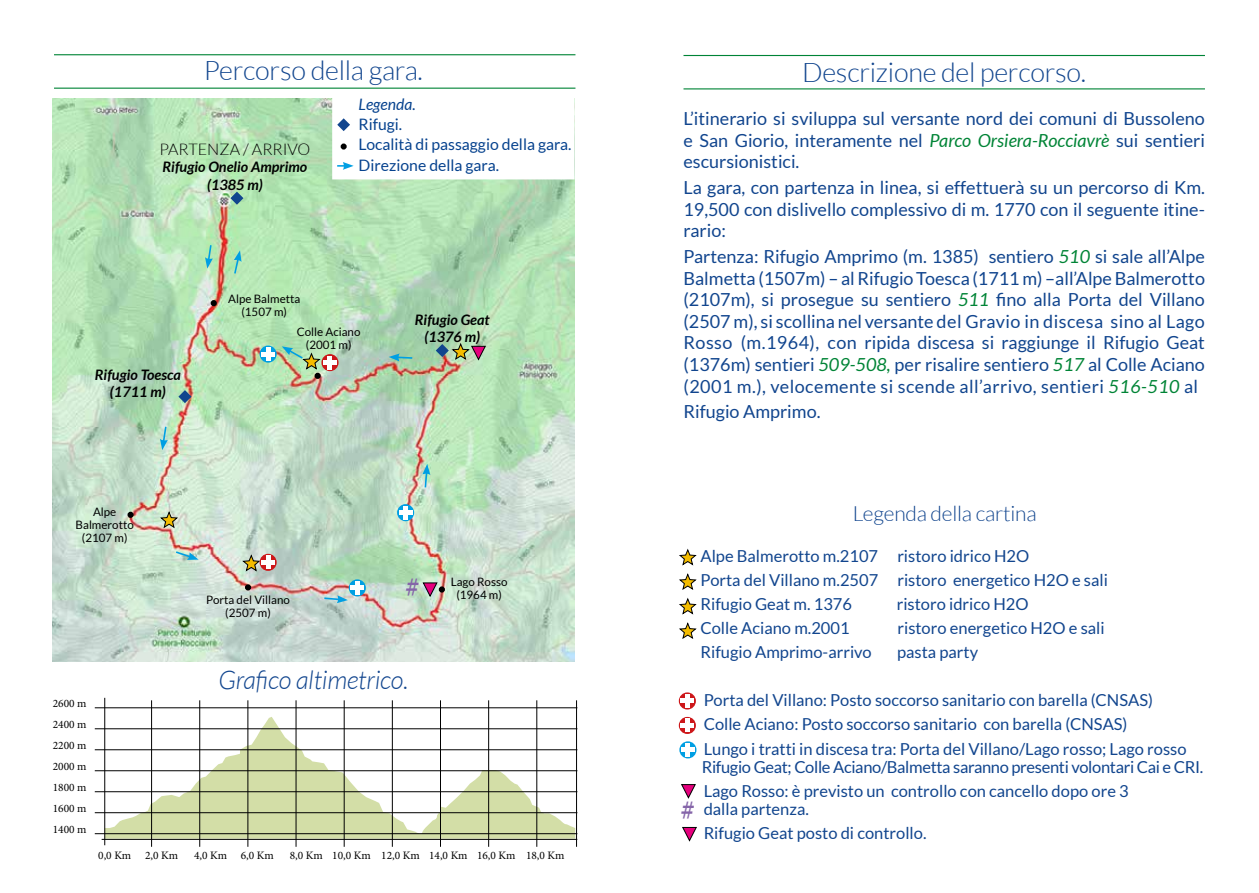
<style>
.page{position:relative;width:1259px;height:893px;background:#fff}
.page>*{position:absolute;margin:0;border:0;box-sizing:border-box;transform-origin:0 0}
.t1{font:700 28.35px "Minion Pro";color:#8565a9}
.t2{font:300 27px "Lato";letter-spacing:-.01em;color:#11458e}
.t3{font:italic 300 25.5px "Lato";letter-spacing:-.01em;color:#11458e}
.t4{font:300 21px "Lato";letter-spacing:-.01em;color:#11458e}
.t5{font:18px/21.6px "Lato";color:#11458e;text-align:justify}
.t6{font:16.5px/24px "Lato";color:#11458e}
.t7{font:16.5px/24px "Lato";letter-spacing:-.02em;color:#11458e}
.t8{font:300 16.05px "Lato";color:#000}
.t9{font:15.75px/20.2px "Lato";color:#06428e}
.t10{font:italic 15.75px "Lato";color:#06428e}
.t11{font:italic 700 14.55px/17.4px "Lato";color:#000;text-align:center}
.t12{font:11.55px/13px "Lato";color:#000;text-align:center}
.t13{font:11.4px/21.1px "Minion Pro";color:#000;text-align:justify}
.s1{font-style:italic;color:#008436}
</style>
<div class="page">
<hr style="left:54px;top:88px;width:521px;height:1px;background:#008436">
<hr style="left:54px;top:54px;width:521px;height:1px;background:#008436">
<hr style="left:683px;top:88px;width:522px;height:1px;background:#008436">
<hr style="left:683px;top:55px;width:522px;height:1px;background:#008436">
<img style="left:53px;top:99px;width:521px;height:563px">
<div style="left:127px;top:512px;width:7px;height:6px;border:2px solid #000;border-radius:50%"></div>
<div style="left:314px;top:373px;width:7px;height:6px;border:2px solid #000;border-radius:50%"></div>
<svg style="left:211px;top:300px;width:6px;height:6px"></svg>
<svg style="left:245px;top:584px;width:6px;height:6px"></svg>
<div style="left:439px;top:586px;width:6px;height:7px;border:2px solid #000;border-radius:50%"></div>
<svg style="left:205px;top:243px;width:8px;height:26px"></svg>
<svg style="left:160px;top:425px;width:8px;height:25px"></svg>
<svg style="left:174px;top:550px;width:25px;height:10px"></svg>
<svg style="left:323px;top:595px;width:25px;height:8px"></svg>
<svg style="left:422px;top:464px;width:8px;height:25px"></svg>
<svg style="left:389px;top:353px;width:25px;height:8px"></svg>
<svg style="left:233px;top:250px;width:8px;height:25px"></svg>
<svg style="left:282px;top:346px;width:38px;height:32px"></svg>
<svg style="left:160px;top:512px;width:18px;height:16px"></svg>
<svg style="left:423px;top:582px;width:21px;height:15px"></svg>
<svg style="left:177px;top:389px;width:16px;height:15px"></svg>
<svg style="left:434px;top:343px;width:52px;height:17px"></svg>
<svg style="left:229px;top:190px;width:16px;height:16px"></svg>
<div style="left:332px;top:98px;width:242px;height:81px;background:#fff"></div>
<svg style="left:105px;top:717px;width:470px;height:122px"></svg>
<hr style="left:151px;top:700px;width:1px;height:147px;background:#000">
<hr style="left:199px;top:700px;width:1px;height:147px;background:#000">
<hr style="left:248px;top:700px;width:1px;height:147px;background:#000">
<hr style="left:296px;top:700px;width:1px;height:147px;background:#000">
<hr style="left:344px;top:700px;width:1px;height:147px;background:#000">
<hr style="left:392px;top:700px;width:1px;height:147px;background:#000">
<hr style="left:440px;top:700px;width:1px;height:147px;background:#000">
<hr style="left:488px;top:700px;width:1px;height:147px;background:#000">
<hr style="left:536px;top:700px;width:1px;height:147px;background:#000">
<hr style="left:576px;top:700px;width:1px;height:147px;background:#000">
<hr style="left:95px;top:707px;width:482px;height:1px;background:#000">
<hr style="left:95px;top:728px;width:482px;height:1px;background:#000">
<hr style="left:95px;top:749px;width:482px;height:1px;background:#000">
<hr style="left:95px;top:770px;width:482px;height:1px;background:#000">
<hr style="left:95px;top:791px;width:482px;height:1px;background:#000">
<hr style="left:95px;top:812px;width:482px;height:1px;background:#000">
<hr style="left:95px;top:833px;width:482px;height:1px;background:#000">
<hr style="left:104px;top:698px;width:1px;height:147px;background:#000">
<hr style="left:102px;top:839px;width:475px;height:1px;background:#000">
<svg style="left:337px;top:118px;width:13px;height:13px"></svg>
<svg style="left:341px;top:144px;width:6px;height:6px"></svg>
<svg style="left:337px;top:162px;width:17px;height:8px"></svg>
<svg style="left:242px;top:555px;width:18px;height:16px"></svg>
<svg style="left:260px;top:554px;width:17px;height:17px"></svg>
<hr style="left:266px;top:555px;width:4px;height:14px;background:#fff">
<div style="left:261px;top:560px;width:14px;height:5px;background:#fff"></div>
<svg style="left:321px;top:354px;width:17px;height:17px"></svg>
<hr style="left:328px;top:356px;width:4px;height:13px;background:#fff">
<div style="left:323px;top:360px;width:14px;height:5px;background:#fff"></div>
<svg style="left:397px;top:504px;width:17px;height:17px"></svg>
<div style="left:403px;top:506px;width:5px;height:13px;background:#fff"></div>
<div style="left:399px;top:510px;width:13px;height:5px;background:#fff"></div>
<svg style="left:260px;top:346px;width:17px;height:17px"></svg>
<hr style="left:266px;top:347px;width:4px;height:14px;background:#fff">
<hr style="left:261px;top:352px;width:14px;height:4px;background:#fff">
<svg style="left:349px;top:579px;width:17px;height:17px"></svg>
<hr style="left:355px;top:581px;width:4px;height:14px;background:#fff">
<hr style="left:350px;top:586px;width:14px;height:4px;background:#fff">
<svg style="left:679px;top:549px;width:17px;height:16px"></svg>
<svg style="left:679px;top:574px;width:17px;height:16px"></svg>
<svg style="left:679px;top:598px;width:17px;height:16px"></svg>
<svg style="left:679px;top:623px;width:17px;height:16px"></svg>
<svg style="left:679px;top:692px;width:17px;height:17px"></svg>
<hr style="left:685px;top:694px;width:4px;height:14px;background:#fff">
<hr style="left:680px;top:699px;width:14px;height:4px;background:#fff">
<svg style="left:679px;top:717px;width:17px;height:17px"></svg>
<hr style="left:685px;top:719px;width:4px;height:13px;background:#fff">
<div style="left:680px;top:723px;width:14px;height:5px;background:#fff"></div>
<svg style="left:679px;top:741px;width:17px;height:17px"></svg>
<div style="left:685px;top:743px;width:5px;height:14px;background:#fff"></div>
<hr style="left:681px;top:748px;width:14px;height:4px;background:#fff">
<svg style="left:682px;top:827px;width:15px;height:14px"></svg>
<svg style="left:681px;top:784px;width:15px;height:14px"></svg>
<h2 class="t2" style="left:204px;top:55px;width:220px">Percorso della gara.</h2>
<h2 class="t2" style="left:802px;top:58px;width:285px">Descrizione del percorso.</h2>
<p class="t5" style="left:683px;top:107px;width:523px">L’itinerario si sviluppa sul versante nord dei comuni di Bussoleno e San Giorio, interamente nel <span class="s1">Parco Orsiera-Rocciavrè</span> sui sentieri escursionistici.</p>
<p class="t5" style="left:683px;top:177px;width:523px">La gara, con partenza in linea, si effettuerà su un percorso di Km.<br>19,500 con dislivello complessivo di m. 1770 con il seguente itine&shy;rario:</p>
<p class="t5" style="left:683px;top:246px;width:523px">Partenza: Rifugio Amprimo (m. 1385) sentiero <span class="s1">510</span> si sale all’Alpe Balmetta (1507m) – al Rifugio Toesca (1711 m) –all’Alpe Balmerotto (2107m), si prosegue su sentiero <span class="s1">511</span> fino alla Porta del Villano (2507 m), si scollina nel versante del Gravio in discesa sino al Lago Rosso (m.1964), con ripida discesa si raggiunge il Rifugio Geat (1376m) sentieri <span class="s1">509-508,</span> per risalire sentiero <span class="s1">517</span> al Colle Aciano (2001 m.), velocemente si scende all’arrivo, sentieri <span class="s1">516-510</span> al</p>
<p class="t5" style="left:683px;top:401px;width:138px">Rifugio Amprimo.</p>
<p class="t10" style="left:358px;top:95px;width:59px">Legenda.</p>
<p class="t9" style="left:358px;top:114px;width:214px">Rifugi.<br>Località di passaggio della gara.<br>Direzione della gara.</p>
<p class="t8" style="left:160px;top:141px;width:152px">PARTENZA / ARRIVO</p>
<p class="t11" style="left:163px;top:159px;width:146px">Rifugio Onelio Amprimo (1385 m)</p>
<p class="t12" style="left:228px;top:292px;width:73px">Alpe Balmetta (1507 m)</p>
<p class="t11" style="left:415px;top:311px;width:76px">Rifugio Geat (1376 m)</p>
<p class="t12" style="left:297px;top:326px;width:65px">Colle Aciano (2001 m)</p>
<p class="t11" style="left:95px;top:366px;width:87px">Rifugio Toesca (1711 m)</p>
<p class="t12" style="left:76px;top:505px;width:60px">Alpe<br>Balmerotto (2107 m)</p>
<p class="t13" style="left:53px;top:692px;width:35px">2600 m 2400 m 2200 m 2000 m 1800 m 1600 m 1400 m</p>
<p class="t12" style="left:206px;top:593px;width:85px">Porta del Villano (2507 m)</p>
<h1 class="t1" style="left:405px;top:567px;width:16px">#</h1>
<h3 class="t3" style="left:218px;top:666px;width:191px">Grafico altimetrico.</h3>
<p class="t12" style="left:451px;top:575px;width:58px">Lago Rosso (1964 m)</p>
<p class="t13" style="left:98px;top:844px;width:81px">0,0 Km 2,0 Km</p>
<p class="t13" style="left:194px;top:844px;width:81px">4,0 Km 6,0 Km</p>
<p class="t13" style="left:290px;top:844px;width:276px">8,0 Km 10,0 Km 12,0 Km 14,0 Km 16,0 Km 18,0 Km</p>
<p class="t4" style="left:852px;top:502px;width:185px">Legenda della cartina</p>
<p class="t6" style="left:700px;top:544px;width:409px">Alpe Balmerotto m.2107 ristoro idrico H2O<br>Porta del Villano m.2507 ristoro energetico H2O e sali<br>Rifugio Geat m. 1376</p>
<p class="t6" style="left:896px;top:592px;width:133px">ristoro idrico H2O</p>
<p class="t6" style="left:700px;top:616px;width:151px">Colle Aciano m.2001</p>
<p class="t6" style="left:897px;top:616px;width:209px">ristoro energetico H2O e sali</p>
<p class="t6" style="left:700px;top:640px;width:173px">Rifugio Amprimo-arrivo</p>
<p class="t6" style="left:897px;top:640px;width:83px">pasta party</p>
<p class="t6" style="left:703px;top:688px;width:484px">Porta del Villano: Posto soccorso sanitario con barella (CNSAS)<br>Colle Aciano: Posto soccorso sanitario con barella (CNSAS)<br>Lungo i tratti in discesa tra: Porta del Villano/Lago rosso; Lago rosso</p>
<p class="t7" style="left:701px;top:754px;width:503px">Rifugio Geat; Colle Aciano/Balmetta saranno presenti volontari Cai e CRI.<br>Lago Rosso: è previsto un controllo con cancello dopo ore 3</p>
<p class="t6" style="left:703px;top:796px;width:224px">dalla partenza.<br>Rifugio Geat posto di controllo.</p>
<h1 class="t1" style="left:681px;top:790px;width:16px">#</h1>
</div>
